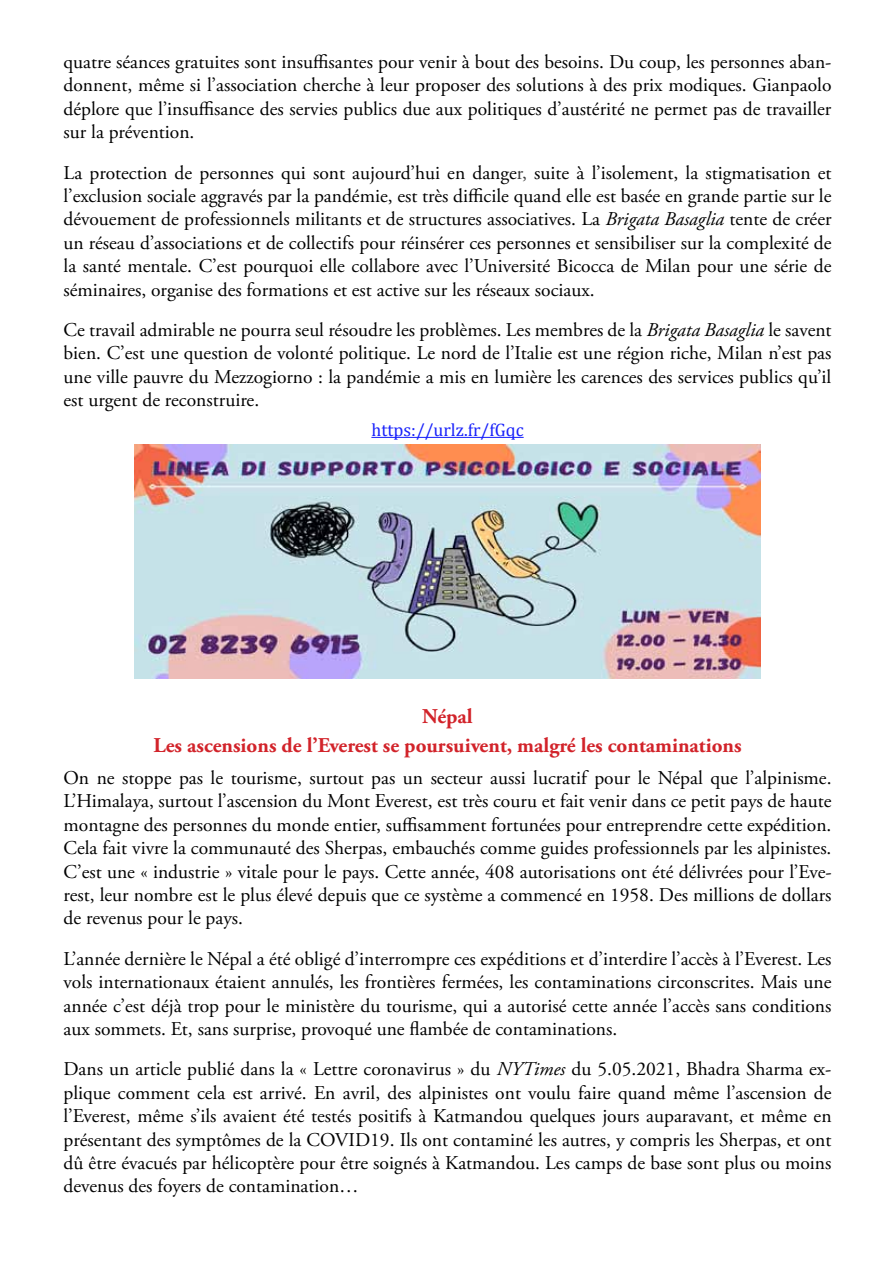
<style>
.page{position:relative;width:893px;height:1263px;background:#fff}
.page>*{position:absolute;margin:0;border:0;box-sizing:border-box;transform-origin:0 0}
.t1{font:700 21px/29.4px "Adobe Garamond Pro";color:#d2232a;text-align:center}
.t2{font:19.5px/23.4px "Adobe Garamond Pro";color:#000;text-align:justify}
.t3{font:18px "Cambria";color:#1922fb}
.s1{color:#383838}
.s2{font-style:italic}
</style>
<div class="page">
<hr style="left:371px;top:437px;width:153px;height:1px;background:#1922fb">
<img style="left:134px;top:444px;width:627px;height:234px">
<p class="t2" style="left:64px;top:51px;width:769px">quatre séances gratuites sont insuffisantes pour venir à bout des besoins. Du coup, les personnes aban&shy;donnent, même si l’association cherche à leur proposer des solutions à des prix modiques. Gianpaolo déplore que l’insuffisance des servies publics due aux politiques d’austérité ne permet pas de travailler sur la prévention.</p>
<p class="t2" style="left:64px;top:161px;width:769px">La protection de personnes qui sont aujourd’hui en dange<span class="s1">r,</span> suite à l’isolement, la stigmatisation et l’exclusion sociale aggravés par la pandémie, est très difficile quand elle est basée en grande partie sur le dévouement de professionnels militants et de structures associatives. La <span class="s2">Brigata Basaglia</span> tente de créer un réseau d’associations et de collectifs pour réinsérer ces personnes et sensibiliser sur la complexité de la santé mentale. C’est pourquoi elle collabore avec l’Université Bicocca de Milan pour une série de séminaires, organise des formations et est active sur les réseaux sociaux.</p>
<p class="t2" style="left:64px;top:319px;width:770px">Ce travail admirable ne pourra seul résoudre les problèmes. Les membres de la <span class="s2">Brigata Basaglia</span> le savent bien. C’est une question de volonté politique. Le nord de l’Italie est une région riche, Milan n’est pas une ville pauvre du Mezzogiorno : la pandémie a mis en lumière les carences des services publics qu’il est urgent de reconstruire.</p>
<p class="t3" style="left:371px;top:419px;width:154px">https://urlz.fr/fGqc</p>
<p class="t1" style="left:153px;top:701px;width:590px">Népal<br>Les ascensions de l’Everest se poursuivent, malgré les contaminations</p>
<p class="t2" style="left:64px;top:767px;width:770px">On ne stoppe pas le tourisme, surtout pas un secteur aussi lucratif pour le Népal que l’alpinisme.<br>L’Himalaya, surtout l’ascension du Mont Everest, est très couru et fait venir dans ce petit pays de haute montagne des personnes du monde entier, suffisamment fortunées pour entreprendre cette expédition.<br>Cela fait vivre la communauté des Sherpas, embauchés comme guides professionnels par les alpinistes.<br>C’est une « industrie » vitale pour le pays. Cette année, 408 autorisations ont été délivrées pour l’Eve&shy;rest, leur nombre est le plus élevé depuis que ce système a commencé en 1958. Des millions de dollars de revenus pour le pays.</p>
<p class="t2" style="left:64px;top:947px;width:769px">L’année dernière le Népal a été obligé d’interrompre ces expéditions et d’interdire l’accès à l’Everest. Les vols internationaux étaient annulés, les frontières fermées, les contaminations circonscrites. Mais une année c’est déjà trop pour le ministère du tourisme, qui a autorisé cette année l’accès sans conditions aux sommets. Et, sans surprise, provoqué une flambée de contaminations.</p>
<p class="t2" style="left:64px;top:1058px;width:769px">Dans un article publié dans la « Lettre coronavirus » du <span class="s2">NYTimes</span> du 5.05.2021, Bhadra Sharma ex&shy;plique comment cela est arrivé. En avril, des alpinistes ont voulu faire quand même l’ascension de l’Everest, même s’ils avaient été testés positifs à Katmandou quelques jours auparavant, et même en présentant des symptômes de la COVID19. Ils ont contaminé les autres, y compris les Sherpas, et ont dû être évacués par hélicoptère pour être soignés à Katmandou. Les camps de base sont plus ou moins devenus des foyers de contamination…</p>
</div>
